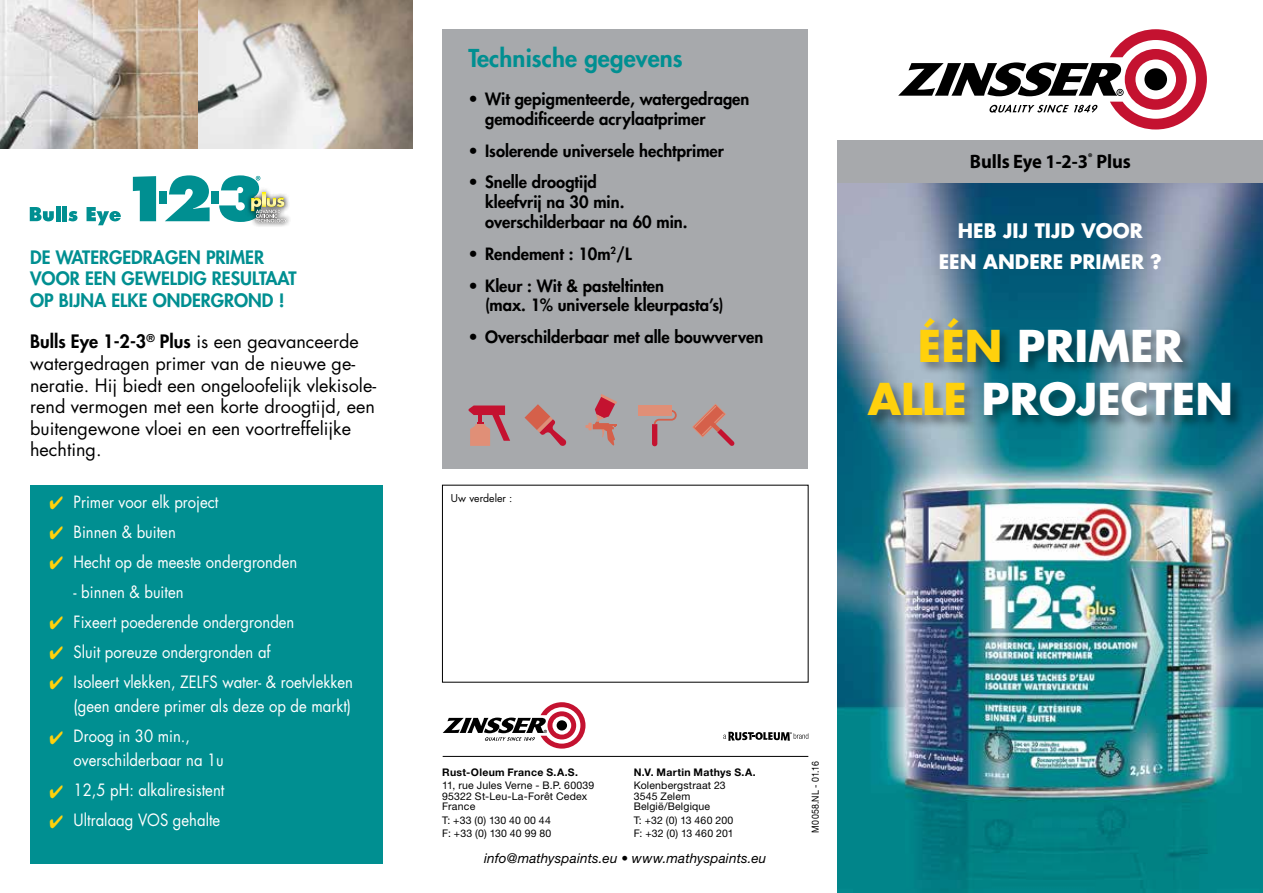
<style>
.page{position:relative;width:1263px;height:893px;background:#fff}
.page>*{position:absolute;margin:0;border:0;box-sizing:border-box;transform-origin:0 0}
.t1{font:700 42.75px/53.6px "Futura Std";color:#fff;text-align:center}
.t2{font:800 24px "Futura Std";letter-spacing:.005em;color:#008f91}
.t3{font:700 19.5px/31px "Futura Std";color:#fff;text-align:center}
.t4{font:700 19.5px "Myriad Pro";letter-spacing:-.005em;color:#000;scale:.95 1}
.t5{font:18px/21.6px "Futura Std";color:#000}
.t6{font:800 18px/21.6px "Futura Std";color:#008f91}
.t7{font:16.5px/24px "Futura Std";color:#fff;text-align:right;scale:.9 1}
.t8{font:800 16.5px/19.8px "Futura Std";color:#000}
.t9{font:italic 13.5px "Helvetica Neue LT Pro";letter-spacing:.01em;color:#000}
.t10{font:10.5px/10.5px "Helvetica Neue LT Pro";letter-spacing:.02em;color:#000}
.t11{font:700 10.5px "Helvetica Neue LT Pro";letter-spacing:.03em;color:#000}
.t12{font:10.5px "Futura Std";color:#000}
.t13{font:9.75px "Helvetica Neue LT Pro";letter-spacing:.02em;color:#000;scale:.9 1}
.s1{font-weight:800}
.s2{color:#ffd10c}
</style>
<div class="page">
<svg style="left:723px;top:732px;width:85px;height:9px"></svg>
<svg style="left:443px;top:702px;width:142px;height:47px"></svg>
<hr style="left:443px;top:756px;width:365px;height:1px;background:#000">
<img style="left:0;top:0;width:199px;height:149px">
<img style="left:199px;top:0;width:213px;height:149px">
<div style="left:443px;top:29px;width:365px;height:439px;background:#a7a9ac"></div>
<svg style="left:652px;top:410px;width:25px;height:36px"></svg>
<div style="left:638px;top:406px;width:33px;height:10px;background:#e08f77"></div>
<svg style="left:469px;top:405px;width:41px;height:41px"></svg>
<svg style="left:524px;top:404px;width:42px;height:42px"></svg>
<svg style="left:692px;top:404px;width:43px;height:42px"></svg>
<svg style="left:585px;top:394px;width:32px;height:51px"></svg>
<img style="left:838px;top:182px;width:425px;height:711px">
<div style="left:838px;top:140px;width:425px;height:42px;background:#a7a9ac"></div>
<svg style="left:898px;top:29px;width:309px;height:101px"></svg>
<svg style="left:30px;top:207px;width:24px;height:14px"></svg>
<hr style="left:56px;top:206px;width:4px;height:15px;background:#008f91">
<hr style="left:63px;top:206px;width:4px;height:15px;background:#008f91">
<svg style="left:68px;top:211px;width:9px;height:10px"></svg>
<svg style="left:87px;top:207px;width:34px;height:18px"></svg>
<svg style="left:133px;top:176px;width:23px;height:45px"></svg>
<svg style="left:165px;top:175px;width:45px;height:46px"></svg>
<div style="left:211px;top:192px;width:8px;height:12px;background:#008f91"></div>
<div style="left:159px;top:192px;width:7px;height:12px;background:#008f91"></div>
<svg style="left:253px;top:204px;width:37px;height:23px"></svg>
<svg style="left:219px;top:175px;width:68px;height:48px"></svg>
<div style="left:30px;top:485px;width:353px;height:378px;background:#008f91"></div>
<div style="left:866px;top:316px;width:379px;height:114px;background:#000;opacity:.4"></div>
<p class="t6" style="left:30px;top:246px;width:268px">DE WATERGEDRAGEN PRIMER<br>VOOR EEN GEWELDIG RESULTAAT<br>OP BIJNA ELKE ONDERGROND !</p>
<p class="t5" style="left:30px;top:331px;width:347px"><span class="s1">Bulls Eye 1-2-3</span><sup>®</sup> <span class="s1">Plus</span> is een geavanceerde watergedragen primer van de nieuwe ge&shy;neratie. Hij biedt een ongeloofelijk vlekisole&shy;rend vermogen met een korte droogtijd, een buitengewone vloei en een voortreffelijke hechting.</p>
<p class="t7" style="left:50px;top:490px;width:189px"><span class="s2">✔</span> Primer voor elk project</p>
<p class="t7" style="left:50px;top:520px;width:142px"><span class="s2">✔</span> Binnen &amp; buiten</p>
<p class="t7" style="left:50px;top:550px;width:277px"><span class="s2">✔</span> Hecht op de meeste ondergronden</p>
<p class="t7" style="left:50px;top:580px;width:150px">- binnen &amp; buiten</p>
<p class="t7" style="left:50px;top:610px;width:274px"><span class="s2">✔</span> Fixeert poederende ondergronden</p>
<p class="t7" style="left:50px;top:640px;width:247px"><span class="s2">✔</span> Sluit poreuze ondergronden af</p>
<p class="t7" style="left:50px;top:670px;width:338px"><span class="s2">✔</span> Isoleert vlekken, ZELFS water- &amp; roetvlekken (geen andere primer als deze op de markt)</p>
<p class="t7" style="left:74px;top:724px;width:168px;text-align:left;text-indent:-24px"><span class="s2">✔</span> Droog in 30 min., overschilderbaar na 1u</p>
<p class="t7" style="left:50px;top:778px;width:196px"><span class="s2">✔</span> 12,5 pH: alkaliresistent</p>
<p class="t7" style="left:50px;top:808px;width:191px"><span class="s2">✔</span> Ultralaag VOS gehalte</p>
<h2 class="t2" style="left:469px;top:43px;width:216px">Technische gegevens</h2>
<p class="t8" style="left:485px;top:89px;width:266px;text-indent:-16px">• Wit gepigmenteerde, watergedragen gemodificeerde acrylaatprimer</p>
<p class="t8" style="left:469px;top:141px;width:257px">• Isolerende universele hechtprimer</p>
<p class="t8" style="left:485px;top:172px;width:204px;text-indent:-16px">• Snelle droogtijd<br>kleefvrij na 30 min. overschilderbaar na 60 min.</p>
<p class="t8" style="left:469px;top:244px;width:165px">• Rendement : 10m<sup>2</sup>/L</p>
<p class="t8" style="left:485px;top:276px;width:240px;text-indent:-16px">• Kleur : Wit &amp; pasteltinten<br>(max. 1% universele kleurpasta’s)</p>
<p class="t8" style="left:469px;top:327px;width:296px">• Overschilderbaar met alle bouwverven</p>
<p class="t12" style="left:451px;top:492px;width:63px">Uw verdeler :</p>
<p class="t4" style="left:970px;top:150px;width:171px">Bulls Eye 1-2-3<sup>®</sup> Plus</p>
<p class="t3" style="left:939px;top:215px;width:225px">HEB JIJ TIJD VOOR<br>EEN ANDERE PRIMER ?</p>
<h1 class="t1" style="left:868px;top:318px;width:367px"><span class="s2">ÉÉN</span> PRIMER<br><span class="s2">ALLE</span> PROJECTEN</h1>
<p class="t11" style="left:442px;top:766px;width:137px">Rust-Oleum France S.A.S.</p>
<p class="t10" style="left:442px;top:780px;width:154px">11, rue Jules Verne - B.P. 60039<br>95322 St-Leu-La-Forêt Cedex<br>France</p>
<p class="t10" style="left:442px;top:813px;width:111px;line-height:13.5px">T: +33 (0) 130 40 00 44<br>F: +33 (0) 130 40 99 80</p>
<p class="t11" style="left:634px;top:766px;width:123px">N.V. Martin Mathys S.A.</p>
<p class="t10" style="left:634px;top:780px;width:94px">Kolenbergstraat 23<br>3545 Zelem<br>België/Belgique</p>
<p class="t10" style="left:634px;top:813px;width:101px;line-height:13.5px">T: +32 (0) 13 460 200<br>F: +32 (0) 13 460 201</p>
<p class="t9" style="left:484px;top:850px;width:284px">info@mathyspaints.eu • www.mathyspaints.eu</p>
<p class="t13" style="left:809px;top:832px;width:80px;rotate:-90deg">M0058.NL - 01.16</p>
</div>
